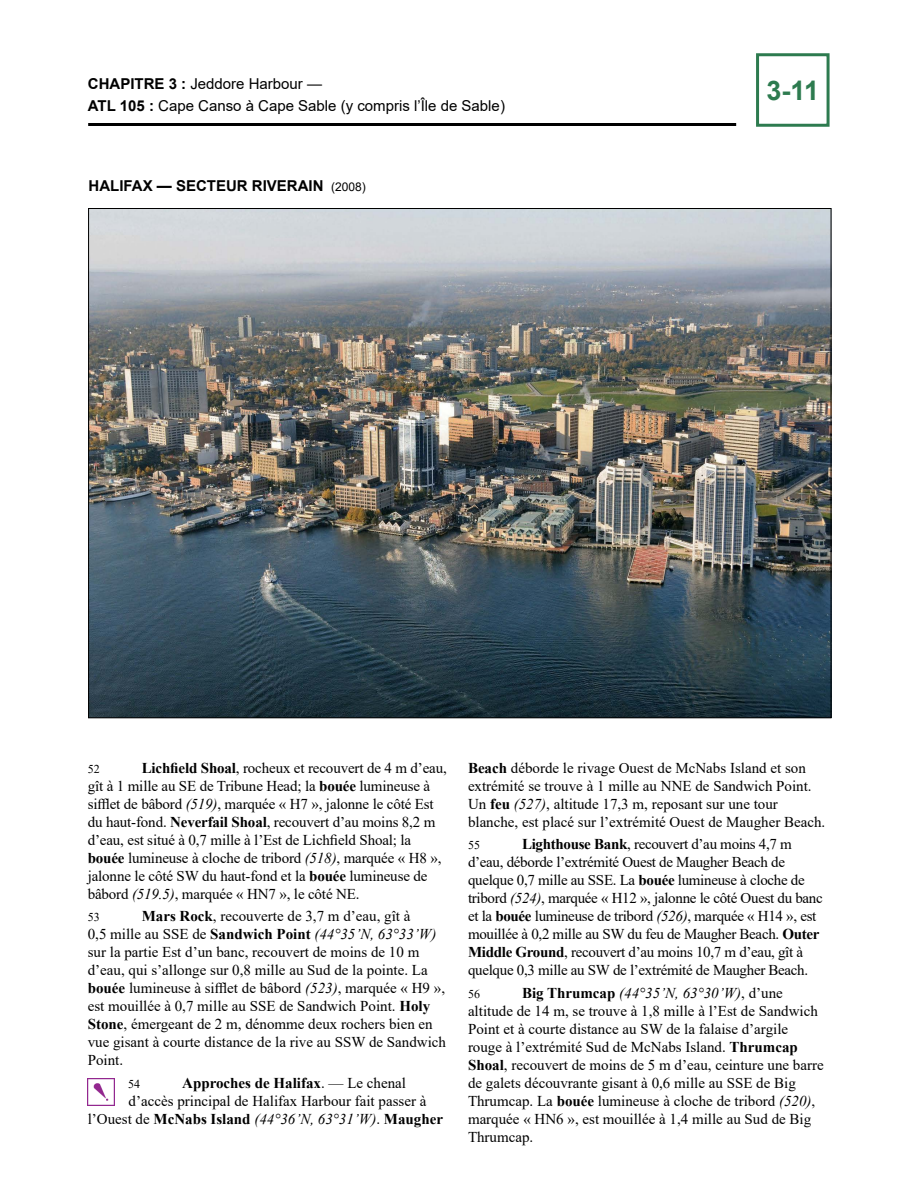
<style>
.page{position:relative;width:918px;height:1188px;background:#fff}
.page>*{position:absolute;margin:0;border:0;box-sizing:border-box;transform-origin:0 0}
.t1{font:700 27px "Arial";color:#2d7b4f}
.Para_1_Nested{font:15px/18px "Times New Roman";letter-spacing:-.01em;color:#000}
.Para_1_Nested_1_picto{font:15px/18px "Times New Roman";color:#000}
.Para_1_Nested_1_picto-2{font:700 15px "Times New Roman";color:#000}
.t2{font:15px/21.6px "Arial";color:#000}
.t3{font:700 15px "Arial";color:#000}
.Para_1_Nested-2{font:12px "Times New Roman";color:#000}
.Para_1_Nested_1_picto-3{font:12px "Times New Roman";color:#000}
.s1{font-weight:700}
.s2{font-weight:400;font-size:12px}
.s3{font-style:italic}
.s4{font-weight:400}
.s5{font-weight:400;font-style:italic}
</style>
<div class="page">
<hr style="left:88px;top:123px;width:648px;height:3px;background:#000">
<div style="left:756px;top:53px;width:74px;height:74px;border:3px solid #2d7b4f"></div>
<img style="left:88px;top:1079px;width:27px;height:27px">
<img style="left:90px;top:210px;width:739px;height:506px">
<p class="t2" style="left:88px;top:73px;width:419px"><span class="s1">CHAPITRE 3 :</span> Jeddore Harbour —<br><span class="s1">ATL 105 :</span> Cape Canso à Cape Sable (y compris l’Île de Sable)</p>
<h1 class="t1" style="left:767px;top:71px;width:54px">3-11</h1>
<p class="t3" style="left:89px;top:175px;width:279px">HALIFAX — SECTEUR RIVERAIN <span class="s2">(2008)</span></p>
<p class="Para_1_Nested" style="left:88px;top:758px;width:361px;text-indent:54px"><span class="s1">Lichfield Shoal</span>, rocheux et recouvert de 4 m d’eau, gît à 1 mille au SE de Tribune Head; la <span class="s1">bouée</span> lumineuse à sifflet de bâbord <span class="s3">(519)</span>, marquée « H7 », jalonne le côté Est du haut-fond. <span class="s1">Neverfail Shoal</span>, recouvert d’au moins 8,2 m d’eau, est situé à 0,7 mille à l’Est de Lichfield Shoal; la <span class="s1">bouée</span> lumineuse à cloche de tribord <span class="s3">(518)</span>, marquée « H8 », jalonne le côté SW du haut-fond et la <span class="s1">bouée</span> lumineuse de bâbord <span class="s3">(519.5)</span>, marquée « HN7 », le côté NE.</p>
<p class="Para_1_Nested-2" style="left:88px;top:909px;width:13px">53</p>
<p class="Para_1_Nested-2" style="left:88px;top:760px;width:13px">52</p>
<p class="Para_1_Nested" style="left:88px;top:907px;width:360px;text-indent:54px"><span class="s1">Mars Rock</span>, recouverte de 3,7 m d’eau, gît à<br>0,5 mille au SSE de <span class="s1">Sandwich Point</span> <span class="s3">(44°35’N, 63°33’W) </span>sur la partie Est d’un banc, recouvert de moins de 10 m d’eau, qui s’allonge sur 0,8 mille au Sud de la pointe. La <span class="s1">bouée</span> lumineuse à sifflet de bâbord <span class="s3">(523)</span>, marquée « H9 », est mouillée à 0,7 mille au SSE de Sandwich Point. <span class="s1">Holy Stone</span>, émergeant de 2 m, dénomme deux rochers bien en vue gisant à courte distance de la rive au SSW de Sandwich Point.</p>
<p class="Para_1_Nested_1_picto-3" style="left:128px;top:1075px;width:13px">54</p>
<p class="Para_1_Nested_1_picto-2" style="left:182px;top:1072px;width:225px">Approches de Halifax<span class="s4">. — Le chenal</span></p>
<p class="Para_1_Nested_1_picto" style="left:129px;top:1091px;width:299px">d’accès principal de Halifax Harbour fait passer à</p>
<p class="Para_1_Nested_1_picto-2" style="left:88px;top:1108px;width:357px"><span class="s4">l’Ouest de</span> McNabs Island <span class="s5">(44°36’N, 63°31’W)</span><span class="s4">.</span> Maugher</p>
<p class="Para_1_Nested_1_picto" style="left:468px;top:758px;width:359px"><span class="s1">Beach</span> déborde le rivage Ouest de McNabs Island et son extrémité se trouve à 1 mille au NNE de Sandwich Point.<br>Un <span class="s1">feu</span> <span class="s3">(527)</span>, altitude 17,3 m, reposant sur une tour blanche, est placé sur l’extrémité Ouest de Maugher Beach.</p>
<p class="Para_1_Nested-2" style="left:468px;top:837px;width:13px">55</p>
<p class="Para_1_Nested" style="left:468px;top:835px;width:356px;text-indent:54px"><span class="s1">Lighthouse Bank</span>, recouvert d’au moins 4,7 m d’eau, déborde l’extrémité Ouest de Maugher Beach de quelque 0,7 mille au SSE. La <span class="s1">bouée</span> lumineuse à cloche de tribord <span class="s3">(524)</span>, marquée « H12 », jalonne le côté Ouest du banc et la <span class="s1">bouée</span> lumineuse de tribord <span class="s3">(526)</span>, marquée « H14 », est mouillée à 0,2 mille au SW du feu de Maugher Beach. <span class="s1">Outer Middle Ground</span>, recouvert d’au moins 10,7 m d’eau, gît à quelque 0,3 mille au SW de l’extrémité de Maugher Beach.</p>
<p class="Para_1_Nested-2" style="left:468px;top:985px;width:13px">56</p>
<p class="Para_1_Nested" style="left:468px;top:983px;width:357px;text-indent:54px"><span class="s1">Big Thrumcap</span> <span class="s3">(44°35’N, 63°30’W)</span>, d’une altitude de 14 m, se trouve à 1,8 mille à l’Est de Sandwich Point et à courte distance au SW de la falaise d’argile rouge à l’extrémité Sud de McNabs Island. <span class="s1">Thrumcap Shoal</span>, recouvert de moins de 5 m d’eau, ceinture une barre de galets découvrante gisant à 0,6 mille au SSE de Big Thrumcap. La <span class="s1">bouée</span> lumineuse à cloche de tribord <span class="s3">(520)</span>, marquée « HN6 », est mouillée à 1,4 mille au Sud de Big Thrumcap.</p>
</div>
